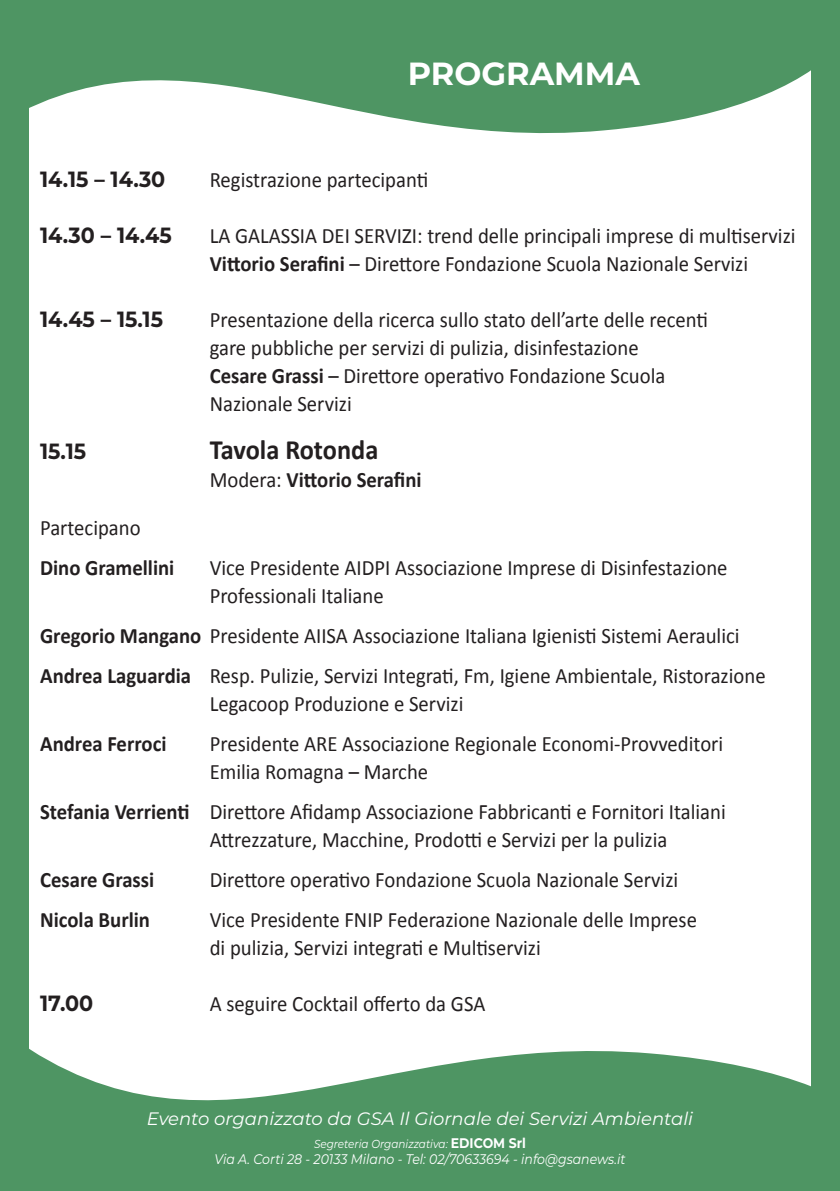
<style>
.page{position:relative;width:840px;height:1191px;background:#fff}
.page>*{position:absolute;margin:0;border:0;box-sizing:border-box;transform-origin:0 0}
.t1{font:700 32px "Montserrat";color:#fff}
.t2{font:700 28px "Calibri";color:#231f20;scale:.94 1}
.t3{font:22px "Calibri";color:#231f20;scale:.94 1}
.t4{font:700 22px "Calibri";color:#231f20;scale:.94 1}
.t5{font:700 22px "Montserrat";color:#231f20;scale:.94 1}
.t6{font:italic 18px "Montserrat";color:#fff}
.t7{font:italic 14px "Montserrat";color:#fff;scale:.9 1}
.t8{font:italic 11.6px "Montserrat";color:#fff;scale:.9 1}
.s1{font-weight:700}
.s2{font-weight:400}
.s3{font-weight:700;font-style:normal;font-size:14px}
</style>
<div class="page">
<svg style="left:28px;top:1020px;width:783px;height:171px;fill:#4e9563"></svg>
<svg style="left:28px;top:0;width:783px;height:165px;fill:#4e9563"></svg>
<div style="left:0;top:0;width:28px;height:1191px;background:#4e9563"></div>
<div style="left:811px;top:0;width:28px;height:1191px;background:#4e9563"></div>
<p class="t1" style="left:407px;top:50px;width:233px">PROGRAMMA</p>
<p class="t5" style="left:40px;top:163px;width:135px">14.15 – 14.30</p>
<p class="t3" style="left:209px;top:165px;width:234px">Registrazione partecipanti</p>
<p class="t5" style="left:40px;top:219px;width:141px">14.30 – 14.45</p>
<p class="t3" style="left:209px;top:221px;width:624px">LA GALASSIA DEI SERVIZI: trend delle principali imprese di multiservizi</p>
<p class="t3" style="left:209px;top:249px;width:574px"><span class="s1">Vittorio Serafini</span> – Direttore Fondazione Scuola Nazionale Servizi</p>
<p class="t5" style="left:40px;top:303px;width:132px">14.45 – 15.15</p>
<p class="t3" style="left:209px;top:305px;width:531px">Presentazione della ricerca sullo stato dell’arte delle recenti</p>
<p class="t3" style="left:209px;top:333px;width:457px">gare pubbliche per servizi di pulizia, disinfestazione</p>
<p class="t3" style="left:209px;top:361px;width:486px"><span class="s1">Cesare Grassi</span> – Direttore operativo Fondazione Scuola</p>
<p class="t3" style="left:209px;top:389px;width:152px">Nazionale Servizi</p>
<p class="t5" style="left:40px;top:435px;width:50px">15.15</p>
<p class="t2" style="left:209px;top:431px;width:181px">Tavola Rotonda</p>
<p class="t4" style="left:209px;top:465px;width:227px"><span class="s2">Modera:</span> Vittorio Serafini</p>
<p class="t3" style="left:40px;top:513px;width:108px">Partecipano</p>
<p class="t4" style="left:40px;top:553px;width:144px">Dino Gramellini</p>
<p class="t3" style="left:209px;top:553px;width:552px">Vice Presidente AIDPI Associazione Imprese di Disinfestazione</p>
<p class="t3" style="left:209px;top:581px;width:186px">Professionali Italiane</p>
<p class="t3" style="left:40px;top:621px;width:745px"><span class="s1">Gregorio Mangano</span> Presidente AIISA Associazione Italiana Igienisti Sistemi Aeraulici</p>
<p class="t3" style="left:40px;top:661px;width:773px"><span class="s1">Andrea Laguardia</span> Resp. Pulizie, Servizi Integrati, Fm, Igiene Ambientale, Ristorazione</p>
<p class="t3" style="left:209px;top:689px;width:271px">Legacoop Produzione e Servizi</p>
<p class="t4" style="left:40px;top:729px;width:136px">Andrea Ferroci</p>
<p class="t3" style="left:209px;top:729px;width:547px">Presidente ARE Associazione Regionale Economi-Provveditori</p>
<p class="t3" style="left:209px;top:757px;width:234px">Emilia Romagna – Marche</p>
<p class="t3" style="left:40px;top:797px;width:730px"><span class="s1">Stefania Verrienti</span> Direttore Afidamp Associazione Fabbricanti e Fornitori Italiani</p>
<p class="t3" style="left:209px;top:825px;width:488px">Attrezzature, Macchine, Prodotti e Servizi per la pulizia</p>
<p class="t4" style="left:40px;top:865px;width:123px">Cesare Grassi</p>
<p class="t3" style="left:209px;top:865px;width:499px">Direttore operativo Fondazione Scuola Nazionale Servizi</p>
<p class="t4" style="left:40px;top:905px;width:118px">Nicola Burlin</p>
<p class="t3" style="left:209px;top:905px;width:519px">Vice Presidente FNIP Federazione Nazionale delle Imprese</p>
<p class="t3" style="left:209px;top:933px;width:353px">di pulizia, Servizi integrati e Multiservizi</p>
<p class="t5" style="left:40px;top:987px;width:58px">17.00</p>
<p class="t3" style="left:209px;top:989px;width:294px">A seguire Cocktail offerto da GSA</p>
<p class="t6" style="left:147px;top:1106px;width:547px">Evento organizzato da GSA Il Giornale dei Servizi Ambientali</p>
<p class="t8" style="left:314px;top:1135px;width:237px">Segreteria Organizzativa: <span class="s3">EDICOM Srl</span></p>
<p class="t7" style="left:214px;top:1149px;width:458px">Via A. Corti 28 - 20133 Milano - Tel: 02/70633694 - info@gsanews.it</p>
</div>
